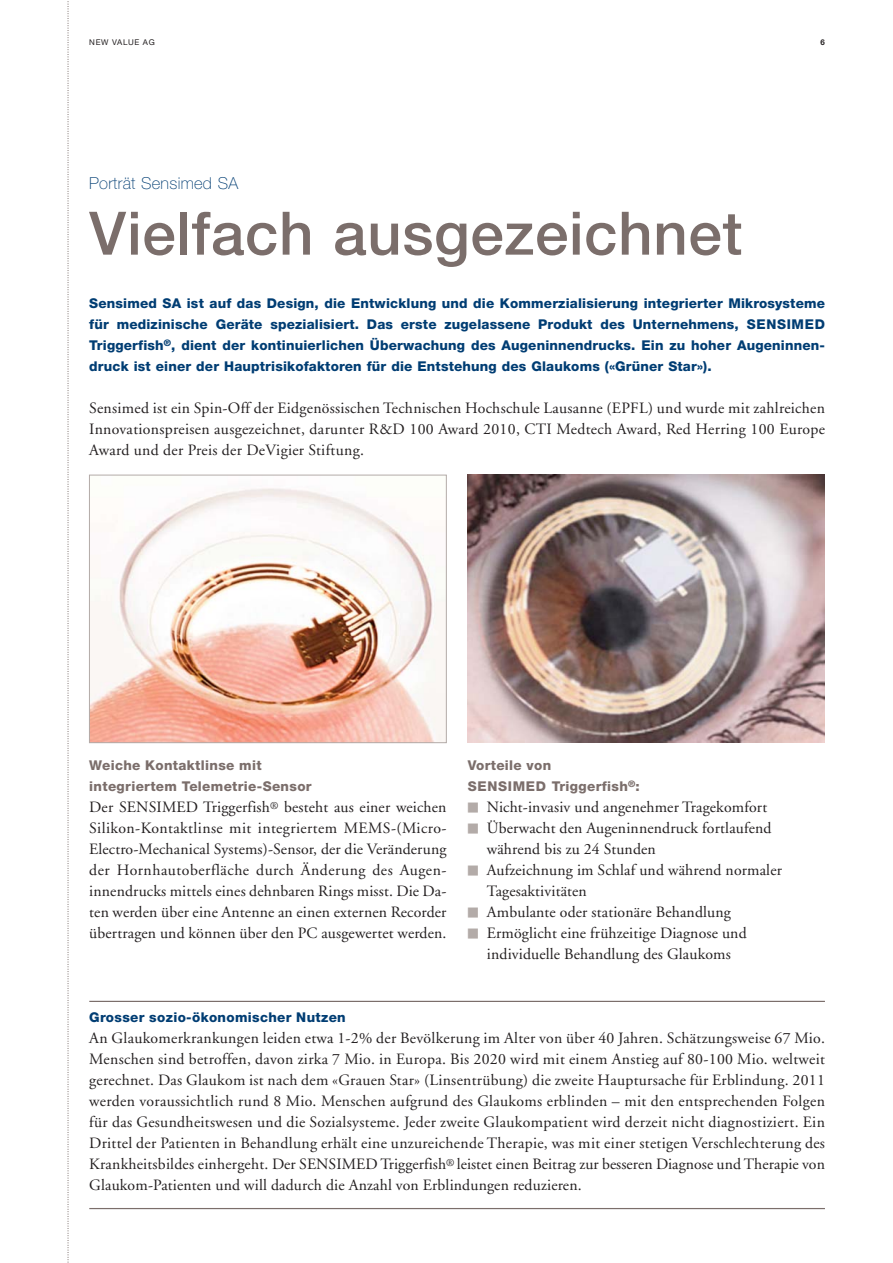
<style>
.page{position:relative;width:893px;height:1263px;background:#fff}
.page>*{position:absolute;margin:0;border:0;box-sizing:border-box;transform-origin:0 0}
.t1{font:500 60px "Helvetica Neue";letter-spacing:.01em;color:#7b6e6b}
.t2{font:100 16.5px "Helvetica Neue";letter-spacing:.015em;color:#003d73}
.t3{font:15.75px/21px "Adobe Garamond";letter-spacing:.01em;color:#231f20;text-align:justify}
.t4{font:800 13.5px/21px "Helvetica Neue";letter-spacing:.015em;color:#003d73;text-align:justify}
.t5{font:800 13.5px/21px "Helvetica Neue";letter-spacing:.025em;color:#7b6e6b}
.t6{font:7.95px "Helvetica Neue";letter-spacing:.085em;color:#231f20}
.t7{font:700 7.95px "Helvetica Neue";color:#231f20}
</style>
<div class="page">
<img style="left:91px;top:488px;width:353px;height:253px">
<div style="left:89px;top:475px;width:357px;height:268px;border:1px solid #b3aba8"></div>
<svg style="left:67px;top:1px;width:2px;height:1262px"></svg>
<hr style="left:89px;top:1001px;width:736px;height:1px;background:#7b6e6b">
<hr style="left:89px;top:1208px;width:736px;height:1px;background:#7b6e6b">
<img style="left:468px;top:474px;width:357px;height:268px">
<p class="t6" style="left:89px;top:40px;width:67px">NEW VALUE AG</p>
<p class="t7" style="left:820px;top:40px;width:6px">6</p>
<p class="t2" style="left:89px;top:178px;width:150px">Porträt Sensimed SA</p>
<h1 class="t1" style="left:89px;top:212px;width:655px">Vielfach ausgezeichnet</h1>
<p class="t4" style="left:89px;top:294px;width:737px">Sensimed SA ist auf das Design, die Entwicklung und die Kommerzialisierung integrierter Mikrosysteme für medizinische Geräte spezialisiert. Das erste zugelassene Produkt des Unternehmens, SENSIMED Triggerfish<sup>®</sup>, dient der kontinuierlichen Überwachung des Augeninnendrucks. Ein zu hoher Augeninnen&shy;druck ist einer der Hauptrisikofaktoren für die Entstehung des Glaukoms («Grüner Star»).</p>
<p class="t3" style="left:89px;top:399px;width:737px">Sensimed ist ein Spin-Off der Eidgenössischen Technischen Hochschule Lausanne (EPFL) und wurde mit zahlreichen Innovationspreisen ausgezeichnet, darunter R&amp;D 100 Award 2010, CTI Medtech Award, Red Herring 100 Europe Award und der Preis der DeVigier Stiftung.</p>
<p class="t5" style="left:89px;top:756px;width:224px">Weiche Kontaktlinse mit integriertem Telemetrie-Sensor</p>
<p class="t3" style="left:89px;top:798px;width:359px">Der SENSIMED Triggerfish<sup>®</sup> besteht aus einer weichen Silikon-Kontaktlinse mit integriertem MEMS-(Micro-Electro-Mechanical Systems)-Sensor, der die Veränderung der Hornhautoberfläche durch Änderung des Augen&shy;innendrucks mittels eines dehnbaren Rings misst. Die Da&shy;ten werden über eine Antenne an einen externen Recorder übertragen und können über den PC ausgewertet werden.</p>
<p class="t5" style="left:468px;top:756px;width:173px">Vorteile von<br>SENSIMED Triggerfish<sup>®</sup>:</p>
<p class="t3" style="left:487px;top:798px;width:297px;text-align:left">Nicht-invasiv und angenehmer Tragekomfort Überwacht den Augeninnendruck fortlaufend während bis zu 24 Stunden<br>Aufzeichnung im Schlaf und während normaler Tagesaktivitäten<br>Ambulante oder stationäre Behandlung Ermöglicht eine frühzeitige Diagnose und individuelle Behandlung des Glaukoms</p>
<p class="t4" style="left:89px;top:1008px;width:258px">Grosser sozio-ökonomischer Nutzen</p>
<p class="t3" style="left:89px;top:1029px;width:737px">An Glaukomerkrankungen leiden etwa 1-2% der Bevölkerung im Alter von über 40 Jahren. Schätzungsweise 67 Mio.<br>Menschen sind betroffen, davon zirka 7 Mio. in Europa. Bis 2020 wird mit einem Anstieg auf 80-100 Mio. weltweit gerechnet. Das Glaukom ist nach dem «Grauen Star» (Linsentrübung) die zweite Hauptursache für Erblindung. 2011 werden voraussichtlich rund 8 Mio. Menschen aufgrund des Glaukoms erblinden – mit den entsprechenden Folgen für das Gesundheitswesen und die Sozialsysteme. Jeder zweite Glaukompatient wird derzeit nicht diagnostiziert. Ein Drittel der Patienten in Behandlung erhält eine unzureichende Therapie, was mit einer stetigen Verschlechterung des Krankheitsbildes einhergeht. Der SENSIMED Triggerfish<sup>®</sup> leistet einen Beitrag zur besseren Diagnose und Therapie von Glaukom-Patienten und will dadurch die Anzahl von Erblindungen reduzieren.</p>
</div>
